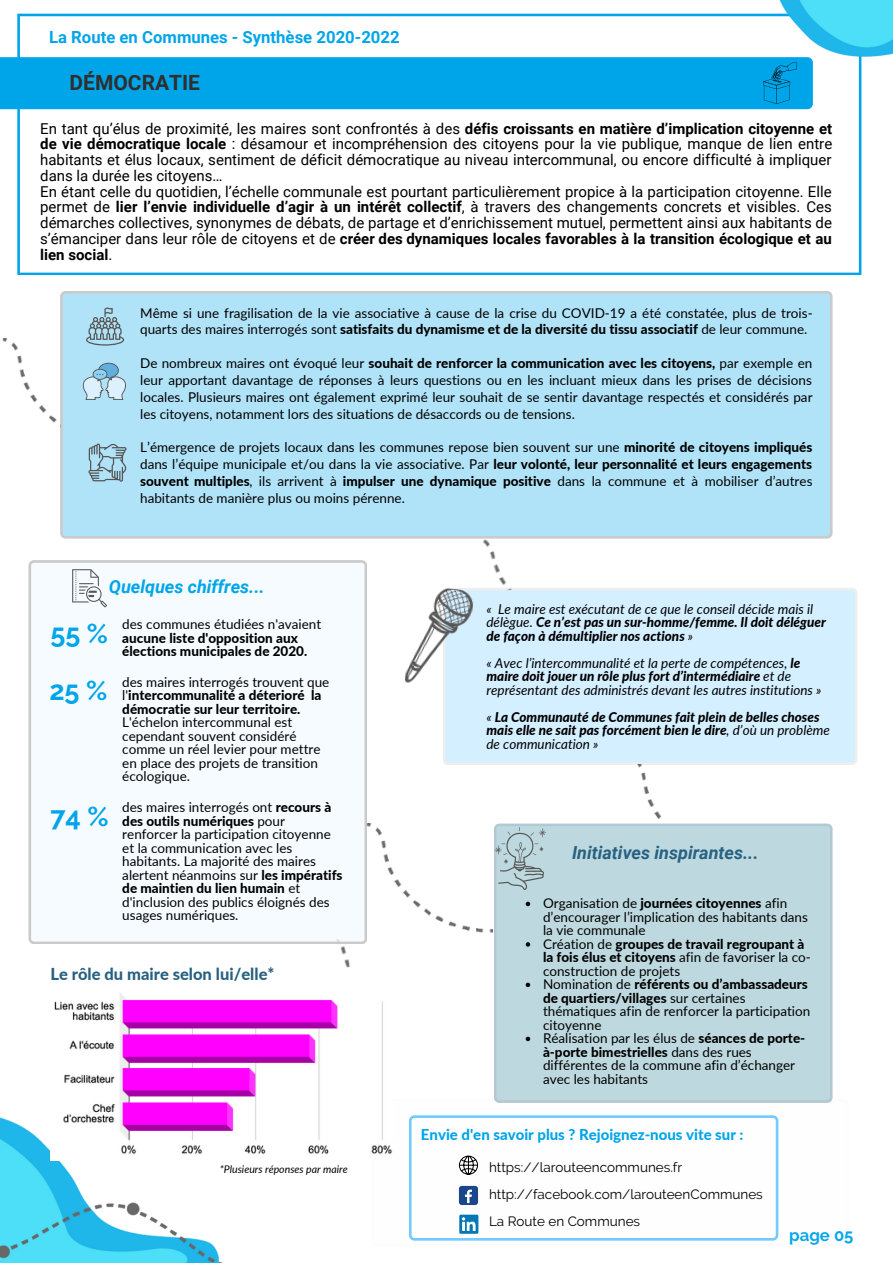
<style>
.page{position:relative;width:893px;height:1264px;background:#fff}
.page>*{position:absolute;margin:0;border:0;box-sizing:border-box;transform-origin:0 0}
.t1{font:700 27px "Raleway";color:#00a5e9}
.t2{font:700 21px "Roboto";color:#302f2f}
.t3{font:italic 700 18px "Roboto";color:#286181}
.t4{font:italic 700 18px "Roboto";color:#00a5e9}
.t5{font:700 16.65px "Roboto";color:#00a5e9}
.t6{font:700 16.65px "Raleway";color:#00a5e9}
.t7{font:800 16.5px "Lato";color:#286181}
.t8{font:15px/15.8px "Roboto";color:#000}
.t9{font:800 15px "Lato";color:#00a5e9}
.t10{font:13.5px/13.5px "Lato";color:#000}
.t11{font:italic 800 13.5px/13.5px "Lato";color:#000}
.t12{font:italic 13.5px/13.5px "Lato";color:#000}
.t13{font:800 13.5px/13.5px "Lato";color:#000}
.t14{font:13.5px/27px "Raleway";color:#000}
.t15{font:italic 10.5px "Lato";color:#000}
.s1{font-weight:700}
.s2{font-weight:800}
.s3{font-weight:400}
</style>
<div class="page">
<svg style="left:17px;top:14px;width:844px;height:261px"></svg>
<img style="left:340px;top:946px;width:10px;height:22px">
<img style="left:0;top:1117px;width:220px;height:145px">
<div style="left:28px;top:560px;width:339px;height:384px;background:#f5fbff"></div>
<div style="left:60px;top:291px;width:772px;height:247px;background:#b1e3f8"></div>
<img style="left:2px;top:339px;width:59px;height:121px">
<div style="left:494px;top:823px;width:338px;height:275px;background:#bdd9df"></div>
<img style="left:455px;top:529px;width:130px;height:56px">
<div style="left:443px;top:588px;width:414px;height:177px;background:#d4efff"></div>
<svg style="left:494px;top:827px;width:52px;height:63px;background:#aec6cc"></svg>
<img style="left:405px;top:588px;width:69px;height:100px">
<svg style="left:72px;top:569px;width:35px;height:38px"></svg>
<img style="left:361px;top:823px;width:131px;height:121px">
<img style="left:621px;top:764px;width:80px;height:54px">
<img style="left:597px;top:0;width:295px;height:66px">
<div style="left:0;top:57px;width:812px;height:52px;background:#00a5e9"></div>
<svg style="left:86px;top:307px;width:38px;height:38px"></svg>
<svg style="left:88px;top:443px;width:38px;height:38px"></svg>
<svg style="left:412px;top:1098px;width:421px;height:143px"></svg>
<svg style="left:409px;top:1115px;width:369px;height:125px"></svg>
<div style="left:459px;top:1185px;width:19px;height:19px;background:#1a4789;border-radius:3px"></div>
<svg style="left:465px;top:1189px;width:7px;height:14px"></svg>
<svg style="left:459px;top:1214px;width:19px;height:19px"></svg>
<svg style="left:462px;top:1217px;width:13px;height:13px"></svg>
<svg style="left:459px;top:1155px;width:19px;height:19px"></svg>
<svg style="left:83px;top:363px;width:43px;height:37px;background:#aacfe2"></svg>
<img style="left:50px;top:993px;width:342px;height:167px">
<svg style="left:525px;top:901px;width:5px;height:5px"></svg>
<svg style="left:525px;top:942px;width:5px;height:4px"></svg>
<svg style="left:525px;top:982px;width:5px;height:5px"></svg>
<svg style="left:525px;top:1036px;width:5px;height:5px"></svg>
<p class="t5" style="left:49px;top:27px;width:352px">La Route en Communes - Synthèse 2020-2022</p>
<h2 class="t2" style="left:70px;top:70px;width:132px">DÉMOCRATIE</h2>
<p class="t8" style="left:40px;top:121px;width:793px">En tant qu’élus de proximité, les maires sont confrontés à des <span class="s1">défis croissants en matière d’implication citoyenne et de vie démocratique locale</span> : désamour et incompréhension des citoyens pour la vie publique, manque de lien entre habitants et élus locaux, sentiment de déficit démocratique au niveau intercommunal, ou encore difficulté à impliquer dans la durée les citoyens…<br>En étant celle du quotidien, l’échelle communale est pourtant particulièrement propice à la participation citoyenne. Elle permet de <span class="s1">lier l’envie individuelle d’agir à un intérêt collectif</span>, à travers des changements concrets et visibles. Ces démarches collectives, synonymes de débats, de partage et d’enrichissement mutuel, permettent ainsi aux habitants de s’émanciper dans leur rôle de citoyens et de <span class="s1">créer des dynamiques locales favorables à la transition écologique et au lien social</span>.</p>
<p class="t10" style="left:140px;top:304px;width:674px;line-height:16.8px">Même si une fragilisation de la vie associative à cause de la crise du COVID-19 a été constatée, plus de trois&shy;quarts des maires interrogés sont <span class="s2">satisfaits du dynamisme et de la diversité du tissu associatif</span> de leur commune.</p>
<p class="t10" style="left:140px;top:354px;width:673px;line-height:16.8px;text-align:justify">De nombreux maires ont évoqué leur <span class="s2">souhait de renforcer la communication avec les citoyens,</span> par exemple en leur apportant davantage de réponses à leurs questions ou en les incluant mieux dans les prises de décisions locales. Plusieurs maires ont également exprimé leur souhait de se sentir davantage respectés et considérés par les citoyens, notamment lors des situations de désaccords ou de tensions.</p>
<p class="t10" style="left:140px;top:439px;width:673px;line-height:16.8px;text-align:justify">L’émergence de projets locaux dans les communes repose bien souvent sur une <span class="s2">minorité de citoyens impliqués </span>dans l’équipe municipale et/ou dans la vie associative. Par <span class="s2">leur volonté, leur personnalité et leurs engagements souvent multiples</span>, ils arrivent à <span class="s2">impulser une dynamique positive</span> dans la commune et à mobiliser d’autres habitants de manière plus ou moins pérenne.</p>
<h3 class="t4" style="left:109px;top:577px;width:157px">Quelques chiffres...</h3>
<h1 class="t1" style="left:50px;top:617px;width:59px">55 %</h1>
<h1 class="t1" style="left:49px;top:674px;width:59px">25 %</h1>
<p class="t10" style="left:122px;top:617px;width:200px">des communes étudiées n'avaient</p>
<p class="t13" style="left:122px;top:630px;width:186px">aucune liste d'opposition aux élections municipales de 2020.</p>
<p class="t13" style="left:122px;top:675px;width:208px"><span class="s3">des maires interrogés trouvent que l'</span>intercommunalité a déterioré la démocratie sur leur territoire.</p>
<p class="t10" style="left:122px;top:715px;width:200px">L'échelon intercommunal est cependant souvent considéré comme un réel levier pour mettre en place des projets de transition écologique.</p>
<h1 class="t1" style="left:50px;top:801px;width:60px">74 %</h1>
<p class="t10" style="left:122px;top:800px;width:222px">des maires interrogés ont <span class="s2">recours à des outils numériques</span> pour renforcer la participation citoyenne et la communication avec les habitants. La majorité des maires alertent néanmoins sur <span class="s2">les impératifs de maintien du lien humain</span> et d'inclusion des publics éloignés des usages numériques.</p>
<p class="t7" style="left:50px;top:963px;width:225px">Le rôle du maire selon lui/elle*</p>
<p class="t15" style="left:220px;top:1162px;width:129px">*Plusieurs réponses par maire</p>
<p class="t11" style="left:486px;top:601px;width:341px"><span class="s3">« Le maire est exécutant de ce que le conseil décide mais il délègue.</span> Ce n’est pas un sur-homme/femme. Il doit déléguer de façon à démultiplier nos actions <span class="s3">»</span></p>
<p class="t12" style="left:486px;top:655px;width:336px">« Avec l’intercommunalité et la perte de compétences, <span class="s2">le maire doit jouer un rôle plus fort d’intermédiaire</span> et de représentant des administrés devant les autres institutions »</p>
<p class="t11" style="left:486px;top:709px;width:345px"><span class="s3">«</span> La Communauté de Communes fait plein de belles choses mais elle ne sait pas forcément bien le dire<span class="s3">, d’où un problème de communication »</span></p>
<h3 class="t3" style="left:572px;top:842px;width:188px">Initiatives inspirantes...</h3>
<p class="t10" style="left:543px;top:896px;width:269px">Organisation de <span class="s2">journées citoyennes</span> afin d’encourager l’implication des habitants dans la vie communale<br>Création de <span class="s2">groupes de travail regroupant à la fois élus et citoyens</span> afin de favoriser la co&shy;construction de projets<br>Nomination de <span class="s2">référents ou d’ambassadeurs de quartiers/villages</span> sur certaines thématiques afin de renforcer la participation citoyenne<br>Réalisation par les élus de <span class="s2">séances de porte&shy;à-porte bimestrielles</span> dans des rues différentes de la commune afin d’échanger avec les habitants</p>
<p class="t9" style="left:421px;top:1124px;width:324px">Envie d'en savoir plus ? Rejoignez-nous vite sur :</p>
<p class="t14" style="left:489px;top:1153px;width:275px">https://larouteencommunes.fr http://facebook.com/larouteenCommunes<br>La Route en Communes</p>
<p class="t6" style="left:789px;top:1225px;width:66px">page 05</p>
</div>
